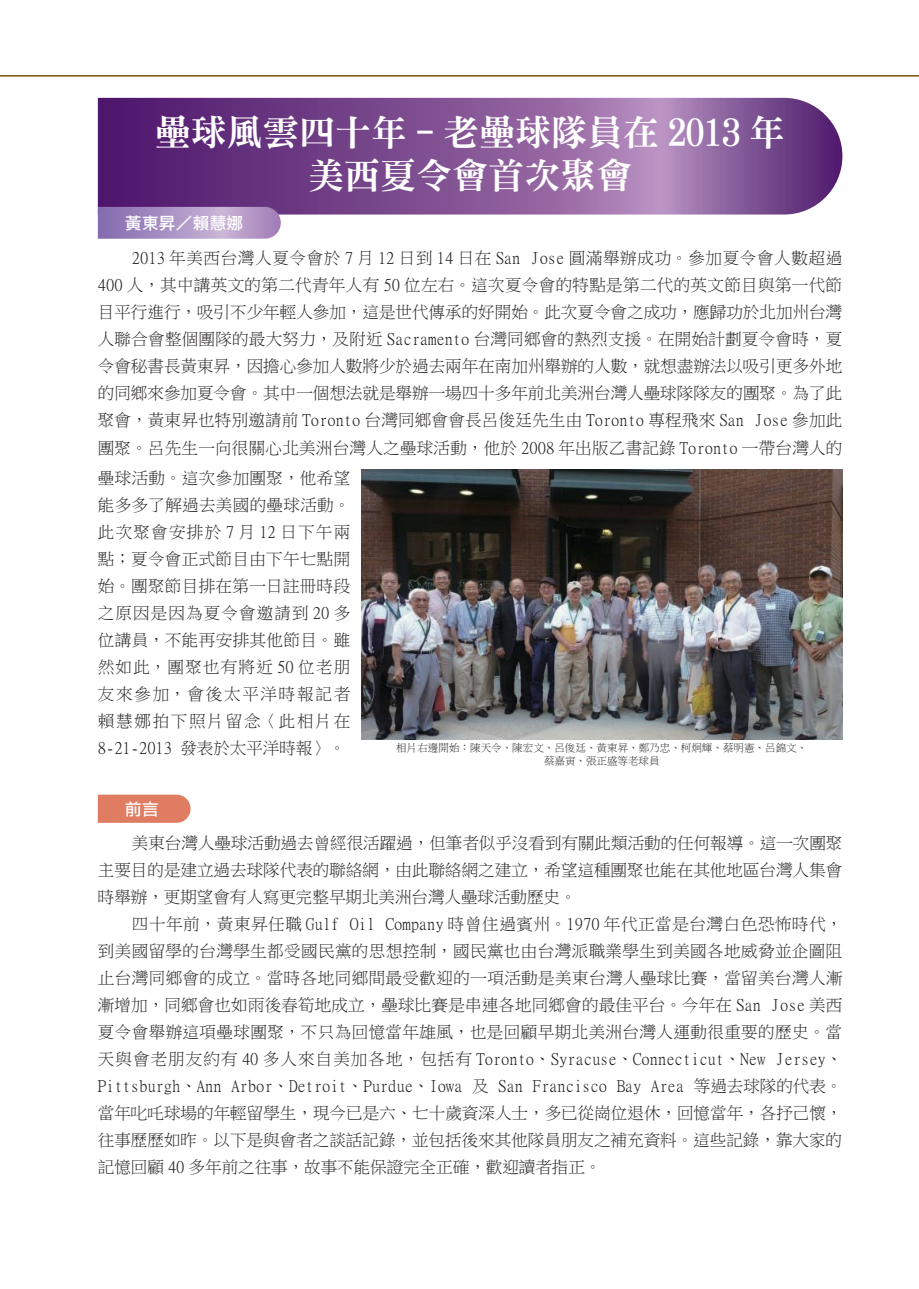
<style>
.page{position:relative;width:919px;height:1289px;background:#fff}
.page>*{position:absolute;margin:0;border:0;box-sizing:border-box;transform-origin:0 0}
.t1{font:36px/43.2px "DFN Ming XB HK BF";color:#fff;text-align:center}
.t2{font:16.5px/27px "Ming Li U";color:#231f20;text-align:justify}
.t3{font:16.5px "DF Li Hei Md WIN BF";letter-spacing:.025em;color:#fff}
.t4{font:10.5px/12.6px "Ming Li U";letter-spacing:.005em;color:#231f20;text-align:center}
</style>
<div class="page">
<hr style="left:0;top:75px;width:918px;height:2px;background:#77500b">
<svg style="left:98px;top:98px;width:744px;height:116px;background:#7f5092"></svg>
<svg style="left:98px;top:207px;width:183px;height:32px;background:#ab92c4"></svg>
<div style="left:98px;top:794px;width:92px;height:28px;background:#df7c61"></div>
<img style="left:361px;top:469px;width:481px;height:270px">
<h1 class="t1" style="left:155px;top:111px;width:631px">壘球風雲四十年 - 老壘球隊員在 2013 年美西夏令會首次聚會</h1>
<p class="t3" style="left:125px;top:214px;width:119px">黃東昇／賴慧娜</p>
<p class="t2" style="left:98px;top:245px;width:746px;text-indent:34px">2013 年美西台灣人夏令會於 7 月 12 日到 14 日在 San Jose 圓滿舉辦成功。參加夏令會人數超過400 人，其中講英文的第二代青年人有 50 位左右。這次夏令會的特點是第二代的英文節目與第一代節目平行進行，吸引不少年輕人參加，這是世代傳承的好開始。此次夏令會之成功，應歸功於北加州台灣人聯合會整個團隊的最大努力，及附近 Sacramento 台灣同鄉會的熱烈支援。在開始計劃夏令會時，夏令會秘書長黃東昇，因擔心參加人數將少於過去兩年在南加州舉辦的人數，就想盡辦法以吸引更多外地的同鄉來參加夏令會。其中一個想法就是舉辦一場四十多年前北美洲台灣人壘球隊隊友的團聚。為了此聚會，黃東昇也特別邀請前 Toronto 台灣同鄉會會長呂俊廷先生由 Toronto 專程飛來 San Jose 參加此團聚。呂先生一向很關心北美洲台灣人之壘球活動，他於 2008 年出版乙書記錄 Toronto 一帶台灣人的</p>
<p class="t2" style="left:98px;top:464px;width:254px">壘球活動。這次參加團聚，他希望能多多了解過去美國的壘球活動。此次聚會安排於 7 月 12 日下午兩點；夏令會正式節目由下午七點開始。團聚節目排在第一日註冊時段之原因是因為夏令會邀請到 20 多位講員，不能再安排其他節目。雖然如此，團聚也有將近 50 位老朋友來參加，會後太平洋時報記者賴慧娜拍下照片留念〈此相片在8-21-2013 發表於太平洋時報〉。</p>
<p class="t3" style="left:125px;top:800px;width:35px">前言</p>
<p class="t4" style="left:396px;top:741px;width:412px">相片右邊開始：陳天令、陳宏文、呂俊廷、黃東昇、鄭乃忠、柯炯輝、蔡明憲、呂錦文、蔡嘉寅、張正盛等老球員</p>
<p class="t2" style="left:98px;top:829px;width:746px;text-indent:34px">美東台灣人壘球活動過去曾經很活躍過，但筆者似乎沒看到有關此類活動的任何報導。這一次團聚主要目的是建立過去球隊代表的聯絡網，由此聯絡網之建立，希望這種團聚也能在其他地區台灣人集會時舉辦，更期望會有人寫更完整早期北美洲台灣人壘球活動歷史。</p>
<p class="t2" style="left:98px;top:910px;width:746px;text-indent:34px">四十年前，黃東昇任職 Gulf Oil Company 時曾住過賓州。1970 年代正當是台灣白色恐怖時代，到美國留學的台灣學生都受國民黨的思想控制，國民黨也由台灣派職業學生到美國各地威脅並企圖阻止台灣同鄉會的成立。當時各地同鄉間最受歡迎的一項活動是美東台灣人壘球比賽，當留美台灣人漸漸增加，同鄉會也如雨後春筍地成立，壘球比賽是串連各地同鄉會的最佳平台。今年在 San Jose 美西夏令會舉辦這項壘球團聚，不只為回憶當年雄風，也是回顧早期北美洲台灣人運動很重要的歷史。當天與會老朋友約有 40 多人來自美加各地，包括有 Toronto、Syracuse、Connecticut、New Jersey、Pittsburgh、Ann Arbor、Detroit、Purdue、Iowa 及 San Francisco Bay Area 等過去球隊的代表。當年叱吒球場的年輕留學生，現今已是六、七十歲資深人士，多已從崗位退休，回憶當年，各抒己懷，往事歷歷如昨。以下是與會者之談話記錄，並包括後來其他隊員朋友之補充資料。這些記錄，靠大家的記憶回顧 40 多年前之往事，故事不能保證完全正確，歡迎讀者指正。</p>
</div>
